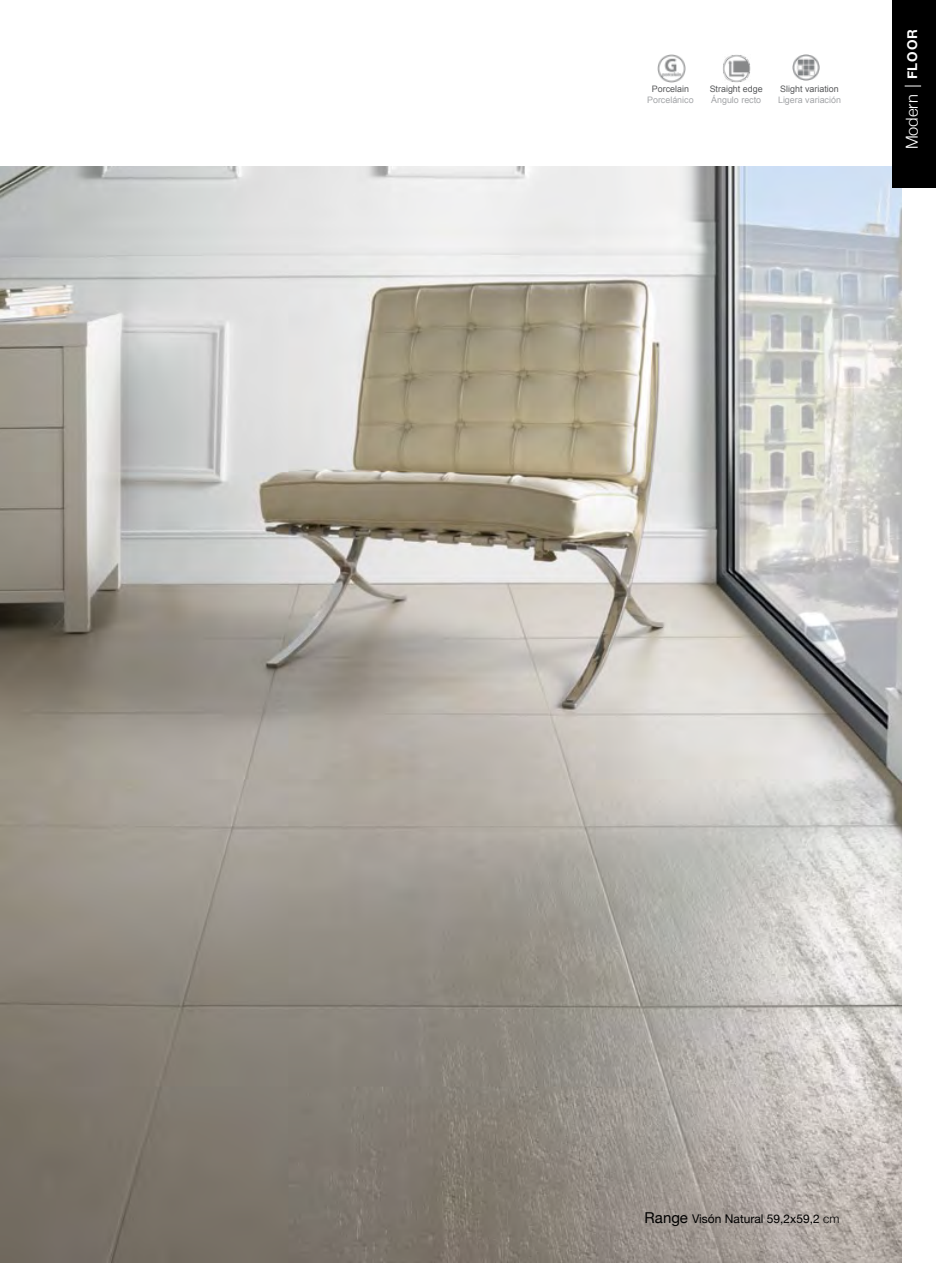
<style>
.page{position:relative;width:936px;height:1263px;background:#fff}
.page>*{position:absolute;margin:0;border:0;box-sizing:border-box;transform-origin:0 0}
.t1{font:17.25px "Helvetica Neue";color:#fff}
.t2{font:300 16.5px "Helvetica Neue";color:#fff}
.t3{font:12px "Helvetica Neue";color:#000}
.t4{font:8.85px/10.6px "Arial";color:#58595b}
.t5{font:8.85px/10.6px "Arial";color:#a3a5a8;text-align:center}
.s1{color:#58595b}
.s2{color:#a3a5a8}
.s3{font-weight:700;font-size:13.5px}
.s4{font-size:9.75px}
.s5{font-size:15px}
.s6{font-weight:300}
</style>
<div class="page">
<img style="left:0;top:167px;width:901px;height:1096px">
<div style="left:892px;top:0;width:43px;height:187px;background:#000"></div>
<svg style="left:904px;top:85px;width:18px;height:2px"></svg>
<img style="left:657px;top:54px;width:28px;height:28px">
<img style="left:723px;top:54px;width:27px;height:28px">
<img style="left:792px;top:54px;width:27px;height:27px">
<p class="t5" style="left:647px;top:84px;width:48px"><span class="s1">Porcelain<br></span>Porcelánico</p>
<p class="t4" style="left:709px;top:84px;width:54px">Straight edge<br><span class="s2">Ángulo recto</span></p>
<p class="t4" style="left:778px;top:84px;width:64px">Slight variation<br><span class="s2">Ligera variación</span></p>
<p class="t2" style="left:901px;top:149px;width:122px;rotate:-90deg">Modern <span class="s3">FLOOR</span></p>
<p class="t1" style="left:904px;top:146px;width:104px;rotate:-90deg">Modern <span class="s4">FLOOR</span></p>
<p class="t3" style="left:644px;top:1212px;width:196px"><span class="s5">Range</span> Visón Natural 59,2x59,2 <span class="s6">cm</span></p>
</div>
